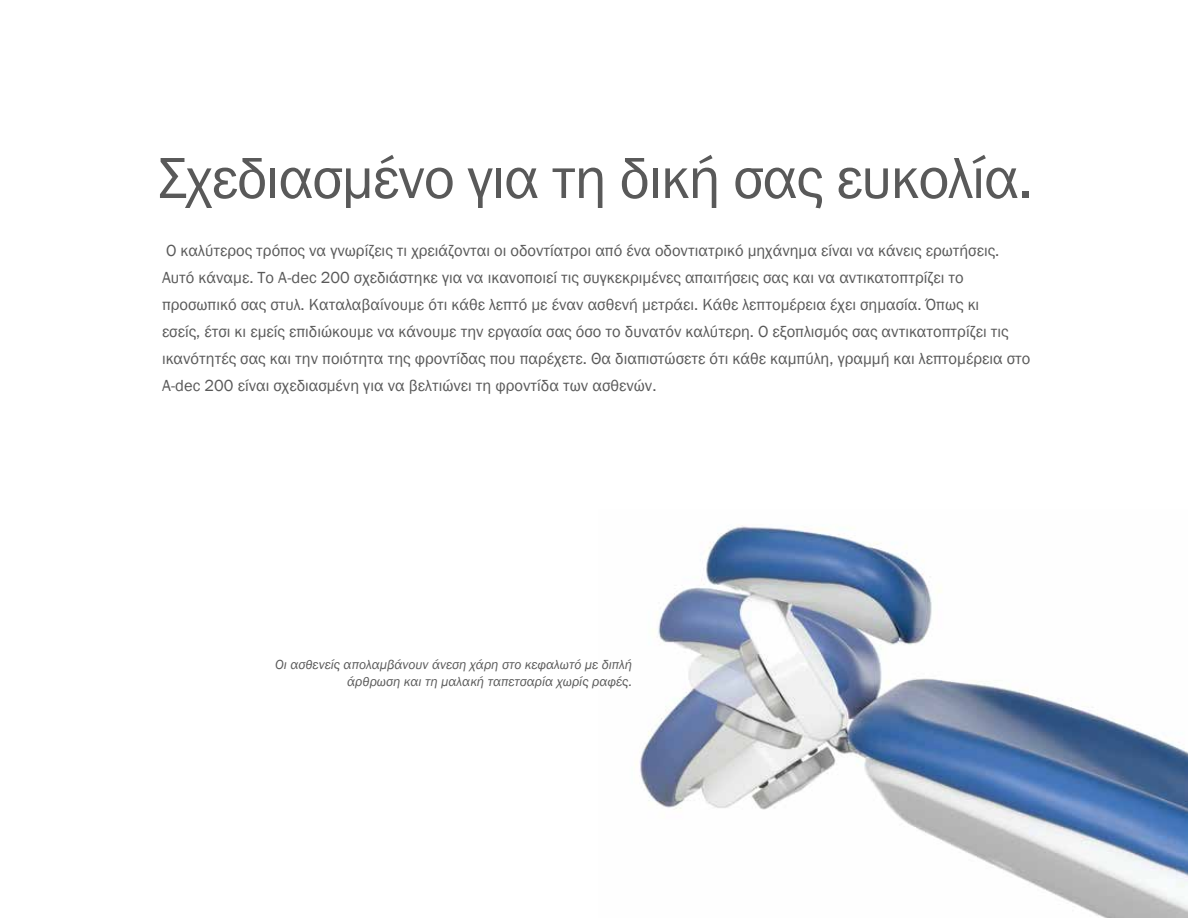
<style>
.page{position:relative;width:1188px;height:918px;background:#fff}
.page>*{position:absolute;margin:0;border:0;box-sizing:border-box;transform-origin:0 0}
.t1{font:60px "Franklin Gothic";letter-spacing:-.02em;color:#595959}
.t2{font:16.5px/27px "Franklin Gothic";color:#595959}
.t3{font:italic 13.5px/16.5px "Franklin Gothic";color:#595959;text-align:right}
</style>
<div class="page">
<img style="left:640px;top:525px;width:548px;height:393px">
<h1 class="t1" style="left:158px;top:141px;width:877px">Σχεδιασμένο για τη δική σας ευκολία.</h1>
<p class="t2" style="left:162px;top:237px;width:870px">Ο καλύτερος τρόπος να γνωρίζεις τι χρειάζονται οι οδοντίατροι από ένα οδοντιατρικό μηχάνημα είναι να κάνεις ερωτήσεις.<br>Αυτό κάναμε. Το A-dec 200 σχεδιάστηκε για να ικανοποιεί τις συγκεκριμένες απαιτήσεις σας και να αντικατοπτρίζει το προσωπικό σας στυλ. Καταλαβαίνουμε ότι κάθε λεπτό με έναν ασθενή μετράει. Κάθε λεπτομέρεια έχει σημασία. Όπως κι<br>εσείς, έτσι κι εμείς επιδιώκουμε να κάνουμε την εργασία σας όσο το δυνατόν καλύτερη. Ο εξοπλισμός σας αντικατοπτρίζει τις ικανότητές σας και την ποιότητα της φροντίδας που παρέχετε. Θα διαπιστώσετε ότι κάθε καμπύλη, γραμμή και λεπτομέρεια στο A-dec 200 είναι σχεδιασμένη για να βελτιώνει τη φροντίδα των ασθενών.</p>
<p class="t3" style="left:275px;top:657px;width:358px">Οι ασθενείς απολαμβάνουν άνεση χάρη στο κεφαλωτό με διπλή άρθρωση και τη μαλακή ταπετσαρία χωρίς ραφές.</p>
</div>
